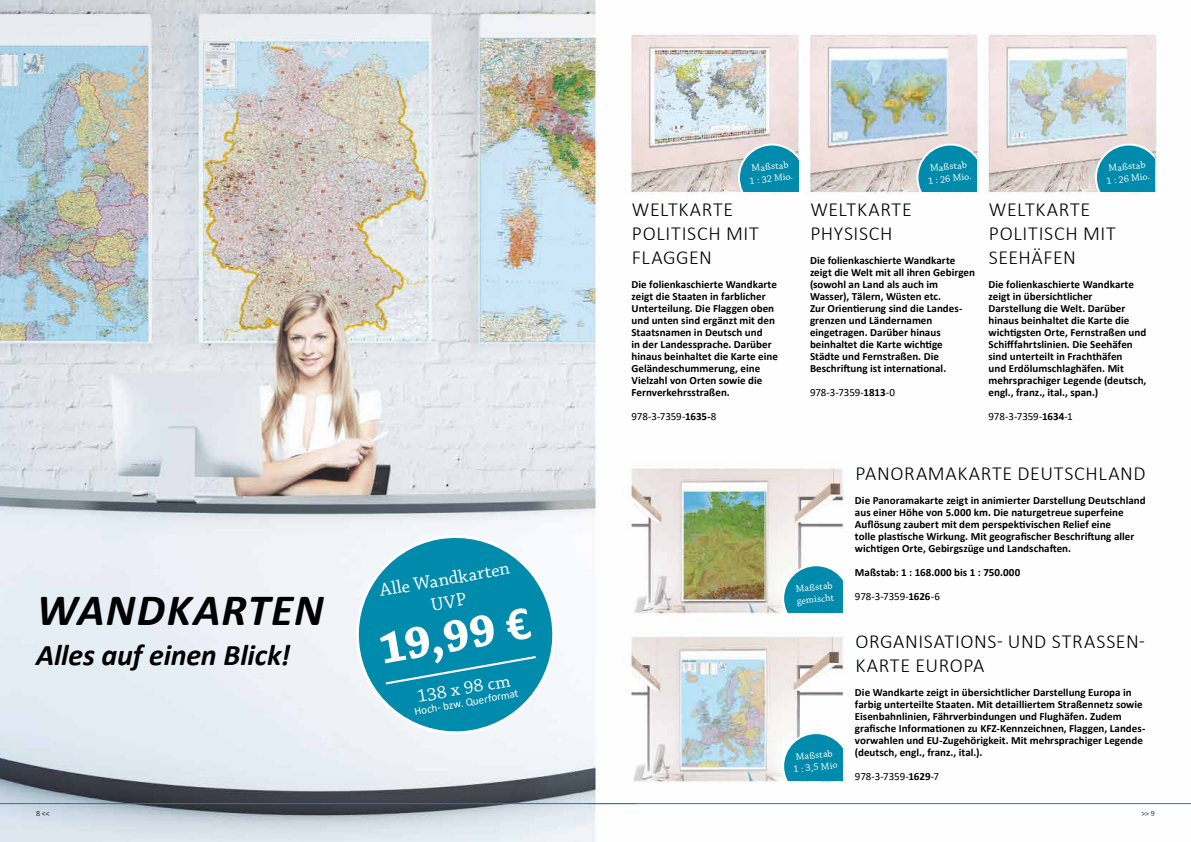
<style>
.page{position:relative;width:1191px;height:842px;background:#fff}
.page>*{position:absolute;margin:0;border:0;box-sizing:border-box;transform-origin:0 0}
.t1{font:700 47.7px "Chaparral Pro";color:#fff}
.t2{font:italic 700 45px "Calibri";letter-spacing:.025em;color:#000}
.t3{font:italic 700 30px "Calibri";letter-spacing:-.005em;color:#000}
.t4{font:300 20px/24px "Calibri";letter-spacing:.03em;color:#000}
.t5{font:18.9px/23.1px "Chaparral Pro";color:#fff;text-align:center}
.t6{font:700 11px/12px "Calibri";color:#000}
.t7{font:11px "Calibri";letter-spacing:-.01em;color:#000}
.t8{font:11px "Calibri";color:#fff}
.t9{font:10px/12px "Chaparral Pro";color:#fff;text-align:center}
.t10{font:300 8px "Calibri";color:#000}
.s1{font-family:"Calibri"}
.s2{font-weight:700}
.s3{font-weight:400}
</style>
<div class="page">
<img style="left:0;top:0;width:1191px;height:842px">
<hr style="left:587px;top:803px;width:604px;height:1px;background:#008aab">
<hr style="left:0;top:803px;width:635px;height:1px;background:#008aab">
<svg style="left:349px;top:528px;width:212px;height:213px"></svg>
<svg style="left:383px;top:655px;width:155px;height:31px;background:#1091b0"></svg>
<svg style="left:916px;top:144px;width:60px;height:48px;background:#2c9ab5"></svg>
<svg style="left:1095px;top:144px;width:60px;height:48px;background:#2b9ab5"></svg>
<svg style="left:738px;top:144px;width:60px;height:48px;background:#2b9ab5"></svg>
<svg style="left:782px;top:564px;width:60px;height:48px"></svg>
<svg style="left:782px;top:732px;width:60px;height:48px"></svg>
<h2 class="t2" style="left:37px;top:578px;width:288px">WANDKARTEN</h2>
<h3 class="t3" style="left:36px;top:634px;width:256px">Alles auf einen Blick!</h3>
<h3 class="t5" style="left:378px;top:580px;width:133px;rotate:-10deg">Alle Wandkarten<br>UVP</h3>
<h1 class="t1" style="left:374px;top:621px;width:154px;rotate:-10deg">19,99 <span class="s1">€</span></h1>
<h3 class="t5" style="left:416px;top:686px;width:96px;rotate:-10deg">138 x 98 cm</h3>
<p class="t8" style="left:413px;top:704px;width:107px;rotate:-10deg">Hoch- bzw. Querformat</p>
<p class="t9" style="left:748px;top:163px;width:45px;rotate:-6deg">Maßstab<br>1 : 32 Mio.</p>
<h3 class="t4" style="left:632px;top:197px;width:128px">WELTKARTE<br>POLITISCH MIT<br>FLAGGEN</h3>
<p class="t6" style="left:631px;top:278px;width:148px">Die folienkaschierte Wandkarte zeigt die Staaten in farblicher<br>Unterteilung. Die Flaggen oben und unten sind ergänzt mit den<br>Staatsnamen in Deutsch und<br>in der Landessprache. Darüber hinaus beinhaltet die Karte eine<br>Geländeschummerung, eine<br>Vielzahl von Orten sowie die<br>Fernverkehrsstraßen.</p>
<p class="t7" style="left:631px;top:409px;width:86px">978-3-7359-<span class="s2">1635-</span>8</p>
<p class="t9" style="left:926px;top:163px;width:45px;rotate:-6deg">Maßstab<br>1 : 26 Mio.</p>
<p class="t9" style="left:1104px;top:163px;width:45px;rotate:-6deg">Maßstab<br>1 : 26 Mio.</p>
<h3 class="t4" style="left:810px;top:197px;width:103px">WELTKARTE<br>PHYSISCH</h3>
<p class="t6" style="left:810px;top:254px;width:166px">Die folienkaschierte Wandkarte zeigt die Welt mit all ihren Gebirgen (sowohl an Land als auch im<br>Wasser), Tälern, Wüsten etc.<br>Zur Orientierung sind die Landes&shy;grenzen und Ländernamen eingetragen. Darüber hinaus beinhaltet die Karte wichtige<br>Städte und Fernstraßen. Die<br>Beschriftung ist international.</p>
<p class="t7" style="left:810px;top:385px;width:87px">978-3-7359-<span class="s2">1813</span>-0</p>
<h3 class="t4" style="left:989px;top:197px;width:128px">WELTKARTE<br>POLITISCH MIT<br>SEEHÄFEN</h3>
<p class="t6" style="left:988px;top:278px;width:159px">Die folienkaschierte Wandkarte zeigt in übersichtlicher<br>Darstellung die Welt. Darüber hinaus beinhaltet die Karte die wichtigsten Orte, Fernstraßen und<br>Schifffahrtslinien. Die Seehäfen sind unterteilt in Frachthäfen<br>und Erdölumschlaghäfen. Mit mehrsprachiger Legende (deutsch, engl., franz., ital., span.)</p>
<p class="t7" style="left:988px;top:409px;width:86px">978-3-7359-<span class="s2">1634</span>-1</p>
<p class="t9" style="left:795px;top:583px;width:39px;text-align:left;rotate:-6deg">Maßstab gemischt</p>
<p class="t9" style="left:791px;top:752px;width:46px;rotate:-6deg">Maßstab<br>1 : 3,5 Mio</p>
<h3 class="t4" style="left:855px;top:461px;width:292px">PANORAMAKARTE DEUTSCHLAND</h3>
<p class="t6" style="left:855px;top:494px;width:292px">Die Panoramakarte zeigt in animierter Darstellung Deutschland aus einer Höhe von 5.000 km. Die naturgetreue superfeine Auflösung zaubert mit dem perspektivischen Relief eine<br>tolle plastische Wirkung. Mit geografischer Beschriftung aller wichtigen Orte, Gebirgszüge und Landschaften.</p>
<p class="t6" style="left:855px;top:560px;width:167px;line-height:24px">Maßstab: 1 : 168.000 bis 1 : 750.000<br><span class="s3">978-3-7359-</span>1626<span class="s3">-6</span></p>
<h3 class="t4" style="left:855px;top:629px;width:291px">ORGANISATIONS- UND STRASSEN-<br>KARTE EUROPA</h3>
<p class="t6" style="left:855px;top:686px;width:292px">Die Wandkarte zeigt in übersichtlicher Darstellung Europa in farbig unterteilte Staaten. Mit detailliertem Straßennetz sowie Eisenbahnlinien, Fährverbindungen und Flughäfen. Zudem grafische Informationen zu KFZ-Kennzeichnen, Flaggen, Landes&shy;vorwahlen und EU-Zugehörigkeit. Mit mehrsprachiger Legende (deutsch, engl., franz., ital.).</p>
<p class="t7" style="left:855px;top:769px;width:86px">978-3-7359-<span class="s2">1629</span>-7</p>
<p class="t10" style="left:36px;top:808px;width:15px">8 &lt;&lt;</p>
<p class="t10" style="left:1141px;top:808px;width:15px">&gt;&gt; 9</p>
</div>
